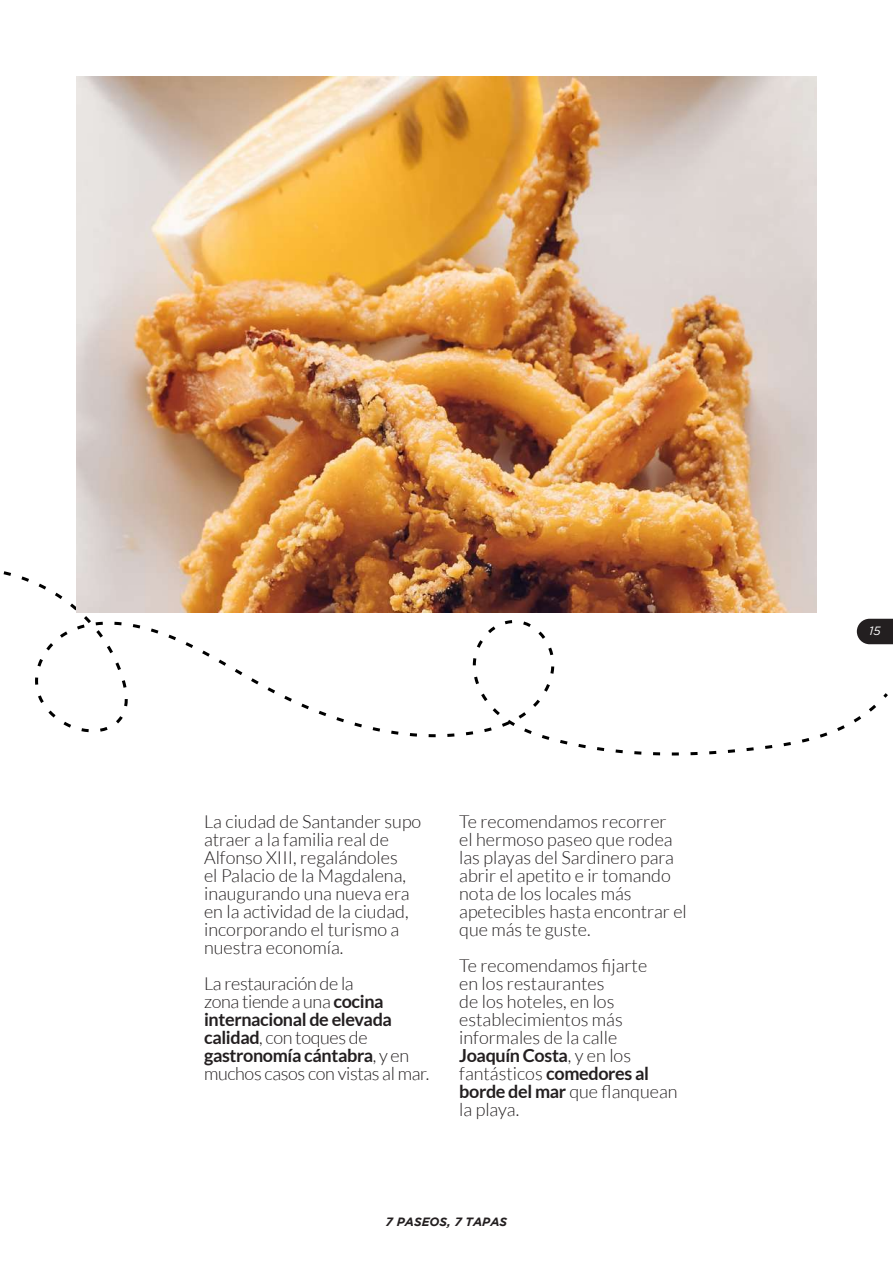
<style>
.page{position:relative;width:893px;height:1263px;background:#fff}
.page>*{position:absolute;margin:0;border:0;box-sizing:border-box;transform-origin:0 0}
.t1{font:300 18px/18px "Lato";color:#231f20}
.t2{font:300 18px/18px "Lato";letter-spacing:-.02em;color:#231f20}
.t3{font:italic 700 12px "Gotham";color:#231f20}
.t4{font:italic 12px "Gotham";color:#fff}
.s1{font-weight:700}
</style>
<div class="page">
<svg style="left:876px;top:619px;width:17px;height:25px"></svg>
<svg style="left:3px;top:567px;width:873px;height:188px"></svg>
<svg style="left:883px;top:693px;width:5px;height:5px"></svg>
<img style="left:77px;top:77px;width:739px;height:535px">
<p class="t1" style="left:204px;top:813px;width:219px">La ciudad de Santander supo atraer a la familia real de<br>Alfonso XIII, regalándoles<br>el Palacio de la Magdalena, inaugurando una nueva era en la actividad de la ciudad, incorporando el turismo a nuestra economía.</p>
<p class="t2" style="left:204px;top:975px;width:227px">La restauración de la<br>zona tiende a una <span class="s1">cocina internacional de elevada calidad</span>, con toques de <span class="s1">gastronomía cántabra</span>, y en muchos casos con vistas al mar.</p>
<p class="t1" style="left:459px;top:813px;width:229px">Te recomendamos recorrer<br>el hermoso paseo que rodea las playas del Sardinero para abrir el apetito e ir tomando nota de los locales más apetecibles hasta encontrar el que más te guste.</p>
<p class="t1" style="left:459px;top:957px;width:220px">Te recomendamos fijarte<br>en los restaurantes<br>de los hoteles, en los establecimientos más informales de la calle<br><span class="s1">Joaquín Costa</span>, y en los fantásticos <span class="s1">comedores al borde del mar</span> que flanquean la playa.</p>
<p class="t3" style="left:386px;top:1215px;width:123px">7 PASEOS, 7 TAPAS</p>
<p class="t4" style="left:869px;top:624px;width:13px">15</p>
</div>
